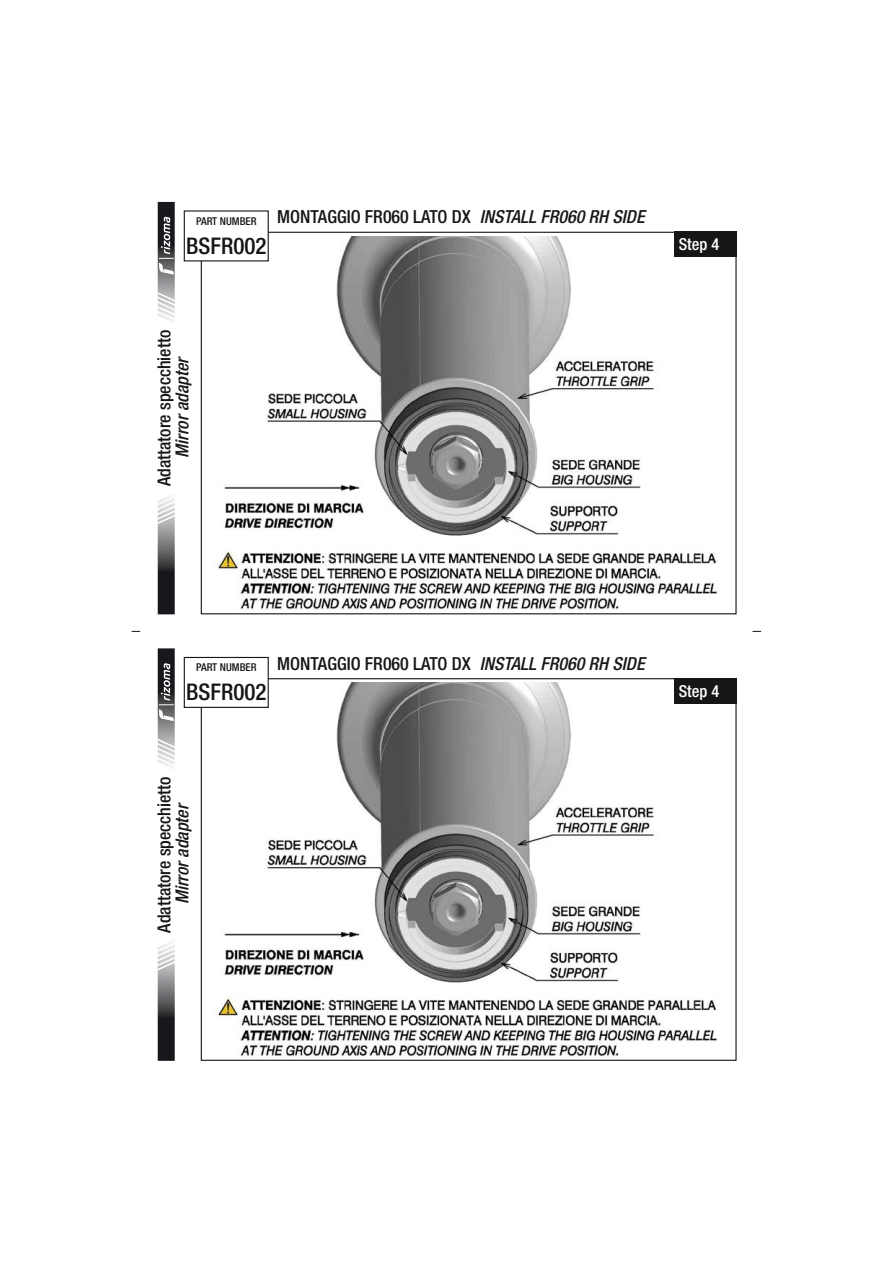
<style>
.page{position:relative;width:893px;height:1263px;background:#fff}
.page>*{position:absolute;margin:0;border:0;box-sizing:border-box;transform-origin:0 0}
.t1{font:500 condensed 22.95px "Helvetica Neue LT Std";color:#161619}
.t2{font:500 condensed 18px "Helvetica Neue LT Std";color:#161619}
.t3{font:italic 500 condensed 18px "Helvetica Neue LT Std";color:#19171b}
.t4{font:500 condensed 16.5px "Helvetica Neue LT Std";color:#fff}
.t5{font:500 condensed 10.8px "Helvetica Neue LT Std";color:#161619}
.s1{font-style:italic;color:#19171b}
</style>
<div class="page">
<img style="left:214px;top:236px;width:503px;height:374px">
<div style="left:674px;top:232px;width:62px;height:25px;background:#161619"></div>
<svg style="left:157px;top:496px;width:18px;height:118px"></svg>
<svg style="left:157px;top:202px;width:18px;height:119px"></svg>
<div style="left:184px;top:211px;width:84px;height:50px;background:#fff"></div>
<div style="left:184px;top:210px;width:85px;height:51px;border:1px solid #161619"></div>
<img style="left:214px;top:683px;width:503px;height:373px">
<div style="left:674px;top:678px;width:62px;height:26px;background:#161619"></div>
<svg style="left:157px;top:942px;width:18px;height:119px"></svg>
<svg style="left:157px;top:648px;width:18px;height:120px"></svg>
<div style="left:184px;top:657px;width:84px;height:50px;background:#fff"></div>
<div style="left:184px;top:657px;width:85px;height:51px;border:1px solid #161619"></div>
<p class="t5" style="left:196px;top:217px;width:62px">PART NUMBER</p>
<p class="t2" style="left:277px;top:210px;width:369px">MONTAGGIO FR060 LATO DX <span class="s1">INSTALL FR060 RH SIDE</span></p>
<p class="t1" style="left:186px;top:237px;width:82px">BSFR002</p>
<p class="t4" style="left:679px;top:239px;width:42px">Step 4</p>
<p class="t2" style="left:158px;top:486px;width:158px;rotate:-90deg">Adattatore specchietto</p>
<p class="t3" style="left:176px;top:458px;width:103px;rotate:-90deg">Mirror adapter</p>
<p class="t5" style="left:196px;top:663px;width:62px">PART NUMBER</p>
<p class="t2" style="left:277px;top:657px;width:369px">MONTAGGIO FR060 LATO DX <span class="s1">INSTALL FR060 RH SIDE</span></p>
<p class="t1" style="left:186px;top:684px;width:82px">BSFR002</p>
<p class="t4" style="left:679px;top:685px;width:42px">Step 4</p>
<p class="t2" style="left:158px;top:933px;width:158px;rotate:-90deg">Adattatore specchietto</p>
<p class="t3" style="left:176px;top:904px;width:103px;rotate:-90deg">Mirror adapter</p>
</div>
